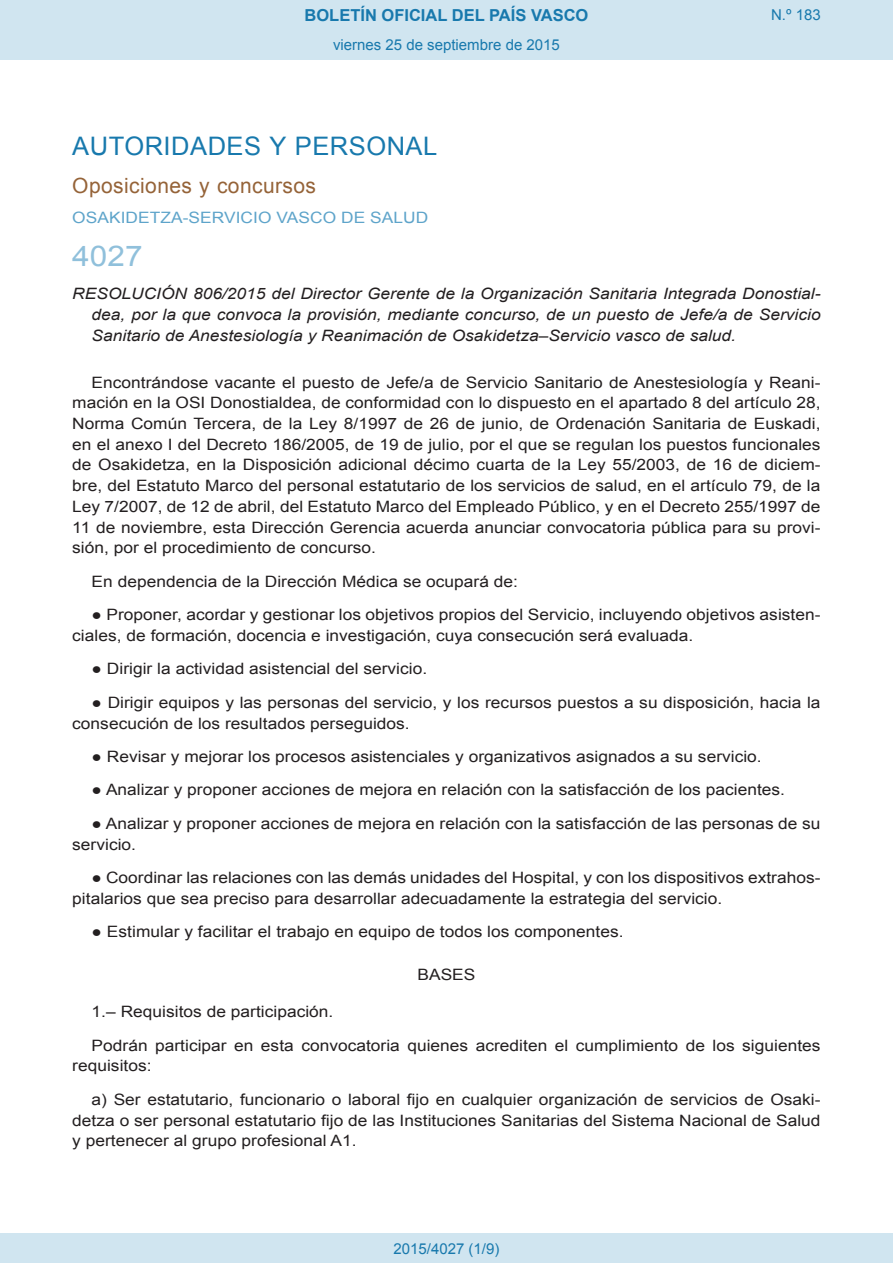
<style>
.page{position:relative;width:893px;height:1263px;background:#fff}
.page>*{position:absolute;margin:0;border:0;box-sizing:border-box;transform-origin:0 0}
.BOPVOrden{font:28.5px "Arial";color:#90c0db;scale:1.11 1}
.BOPVSeccion{font:25.5px "Arial";letter-spacing:.02em;color:#1879ad}
.BOPVSubseccion{font:21px "Arial";letter-spacing:.02em;color:#956338}
.t1{font:700 16.5px "Arial";color:#1879ad}
.BOPVDetalle{font:15.6px/20.7px "Arial";color:#231f20;scale:1.11 1}
.BOPVTitulo{font:italic 15.6px/21px "Arial";color:#231f20;text-align:justify;scale:1.11 1}
.BOPVOrganismo{font:15.6px "Arial";letter-spacing:.005em;color:#5ea4ca;scale:1.11 1}
.BOPVClave{font:15.6px "Arial";color:#231f20;scale:1.11 1}
.Paginacion_Centro{font:15px "Arial";color:#1879ad}
</style>
<div class="page">
<div style="left:0;top:0;width:893px;height:60px;background:#d0e5f0"></div>
<div style="left:0;top:1233px;width:893px;height:30px;background:#d0e5f0"></div>
<p class="t1" style="left:305px;top:4px;width:285px">BOLETÍN OFICIAL DEL PAÍS VASCO</p>
<p class="Paginacion_Centro" style="left:333px;top:35px;width:228px">viernes 25 de septiembre de 2015</p>
<p class="Paginacion_Centro" style="left:771px;top:5px;width:51px">N.º 183</p>
<p class="BOPVSeccion" style="left:72px;top:129px;width:367px">AUTORIDADES Y PERSONAL</p>
<p class="BOPVSubseccion" style="left:72px;top:171px;width:245px">Oposiciones y concursos</p>
<p class="BOPVOrganismo" style="left:72px;top:207px;width:322px">OSAKIDETZA-SERVICIO VASCO DE SALUD</p>
<p class="BOPVOrden" style="left:72px;top:237px;width:65px">4027</p>
<p class="BOPVTitulo" style="left:92px;top:284px;width:658px;text-indent:-19px">RESOLUCIÓN 806/2015 del Director Gerente de la Organización Sanitaria Integrada Donostial&shy;dea, por la que convoca la provisión, mediante concurso, de un puesto de Jefe/a de Servicio Sanitario de Anestesiología y Reanimación de Osakidetza–Servicio vasco de salud.</p>
<p class="BOPVDetalle" style="left:72px;top:372px;width:676px;text-align:justify;text-indent:19px">Encontrándose vacante el puesto de Jefe/a de Servicio Sanitario de Anestesiología y Reani&shy;mación en la OSI Donostialdea, de conformidad con lo dispuesto en el apartado 8 del artículo 28, Norma Común Tercera, de la Ley 8/1997 de 26 de junio, de Ordenación Sanitaria de Euskadi, en el anexo I del Decreto 186/2005, de 19 de julio, por el que se regulan los puestos funcionales de Osakidetza, en la Disposición adicional décimo cuarta de la Ley 55/2003, de 16 de diciem&shy;bre, del Estatuto Marco del personal estatutario de los servicios de salud, en el artículo 79, de la Ley 7/2007, de 12 de abril, del Estatuto Marco del Empleado Público, y en el Decreto 255/1997 de 11 de noviembre, esta Dirección Gerencia acuerda anunciar convocatoria pública para su provi&shy;sión, por el procedimiento de concurso.</p>
<p class="BOPVDetalle" style="left:92px;top:571px;width:386px">En dependencia de la Dirección Médica se ocupará de:</p>
<p class="BOPVDetalle" style="left:72px;top:604px;width:676px;text-indent:19px">● Proponer, acordar y gestionar los objetivos propios del Servicio, incluyendo objetivos asisten&shy;ciales, de formación, docencia e investigación, cuya consecución será evaluada.</p>
<p class="BOPVDetalle" style="left:92px;top:659px;width:304px">● Dirigir la actividad asistencial del servicio.</p>
<p class="BOPVDetalle" style="left:72px;top:692px;width:676px;text-indent:19px">● Dirigir equipos y las personas del servicio, y los recursos puestos a su disposición, hacia la consecución de los resultados perseguidos.</p>
<p class="BOPVDetalle" style="left:92px;top:746px;width:605px">● Revisar y mejorar los procesos asistenciales y organizativos asignados a su servicio.</p>
<p class="BOPVDetalle" style="left:92px;top:780px;width:626px">● Analizar y proponer acciones de mejora en relación con la satisfacción de los pacientes.</p>
<p class="BOPVDetalle" style="left:72px;top:813px;width:676px;text-indent:19px">● Analizar y proponer acciones de mejora en relación con la satisfacción de las personas de su servicio.</p>
<p class="BOPVDetalle" style="left:72px;top:867px;width:676px;text-indent:19px">● Coordinar las relaciones con las demás unidades del Hospital, y con los dispositivos extrahos&shy;pitalarios que sea preciso para desarrollar adecuadamente la estrategia del servicio.</p>
<p class="BOPVDetalle" style="left:92px;top:921px;width:481px">● Estimular y facilitar el trabajo en equipo de todos los componentes.</p>
<p class="BOPVClave" style="left:417px;top:964px;width:54px">BASES</p>
<p class="BOPVDetalle" style="left:92px;top:1001px;width:219px">1.– Requisitos de participación.</p>
<p class="BOPVDetalle" style="left:72px;top:1035px;width:676px;text-indent:19px">Podrán participar en esta convocatoria quienes acrediten el cumplimiento de los siguientes requisitos:</p>
<p class="BOPVDetalle" style="left:72px;top:1089px;width:676px;text-align:justify;text-indent:19px">a) Ser estatutario, funcionario o laboral fijo en cualquier organización de servicios de Osaki&shy;detza o ser personal estatutario fijo de las Instituciones Sanitarias del Sistema Nacional de Salud y pertenecer al grupo profesional A1.</p>
<p class="Paginacion_Centro" style="left:393px;top:1238px;width:107px">2015/4027 (1/9)</p>
</div>
